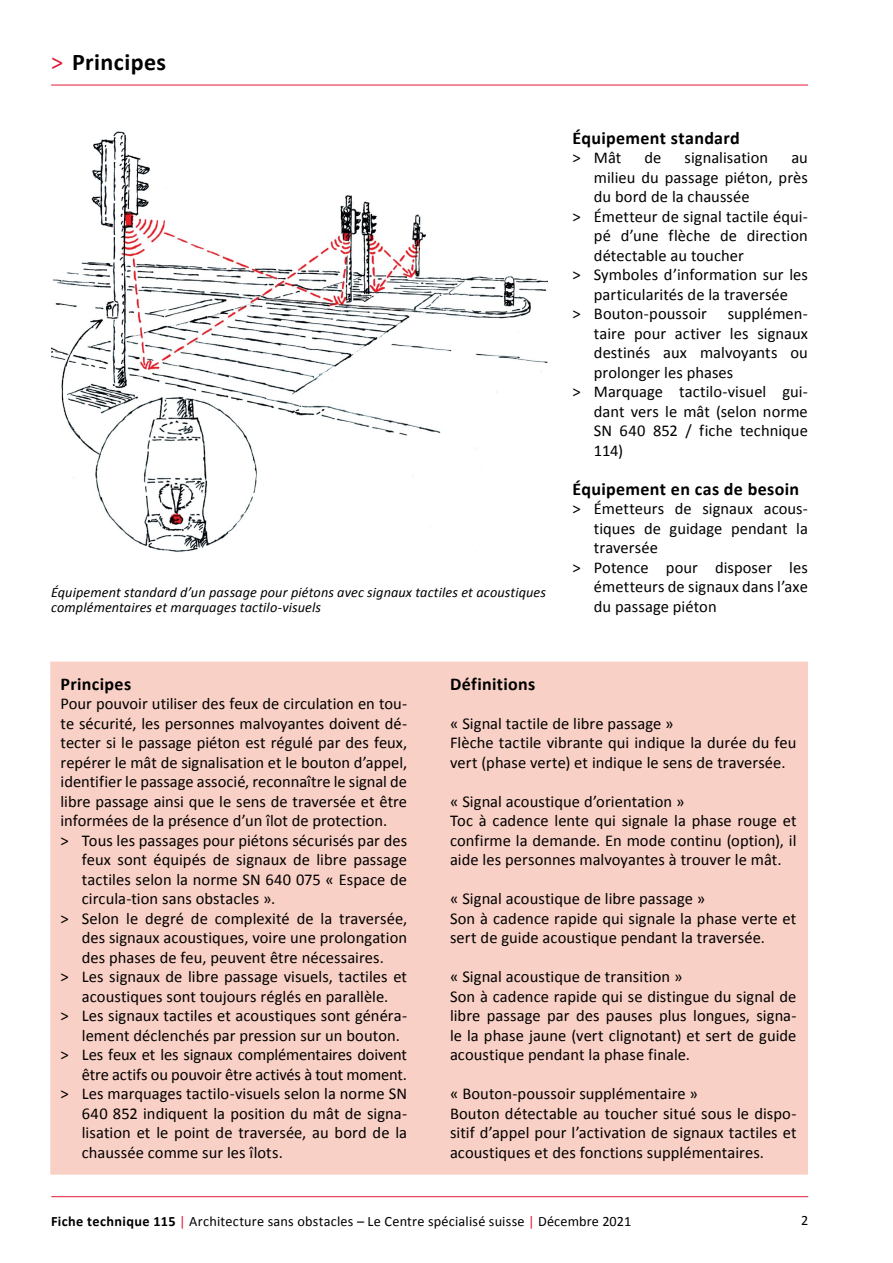
<style>
.page{position:relative;width:893px;height:1263px;background:#fff}
.page>*{position:absolute;margin:0;border:0;box-sizing:border-box;transform-origin:0 0}
.t1{font:700 24px "Calibri";letter-spacing:.015em;color:#000}
._4_Untertitel_12{font:700 18px "Calibri";letter-spacing:.02em;color:#000}
._5_Lauftext_11{font:16.5px/19.5px "Calibri";letter-spacing:.005em;color:#000;text-align:justify}
._7_Bildlegenden_9_5{font:italic 14.25px/15.8px "Calibri";letter-spacing:.01em;color:#000}
._9_Fussnoten_9_5{font:14.25px "Calibri";letter-spacing:.015em;color:#000}
.s1{font-weight:400;color:#e31837}
.s2{font-weight:700}
.s3{color:#e31837}
</style>
<div class="page">
<hr style="left:51px;top:1196px;width:757px;height:1px;background:#e31837">
<hr style="left:51px;top:85px;width:757px;height:1px;background:#e31837">
<div style="left:50px;top:662px;width:758px;height:513px;background:#f9d0c5;border:2px solid #f9d0c5"></div>
<img style="left:51px;top:131px;width:496px;height:421px">
<p class="t1" style="left:51px;top:47px;width:117px"><span class="s1">&gt;</span> Principes</p>
<p class="_7_Bildlegenden_9_5" style="left:51px;top:583px;width:496px">Équipement standard d’un passage pour piétons avec signaux tactiles et acoustiques complémentaires et marquages tactilo-visuels</p>
<p class="_4_Untertitel_12" style="left:573px;top:126px;width:169px">Équipement standard</p>
<p class="_5_Lauftext_11" style="left:573px;top:148px;width:50px">&gt; Mât</p>
<p class="_5_Lauftext_11" style="left:644px;top:148px;width:18px">de</p>
<p class="_5_Lauftext_11" style="left:685px;top:148px;width:85px">signalisation</p>
<p class="_5_Lauftext_11" style="left:594px;top:148px;width:216px;text-indent:197px">au milieu du passage piéton, près du bord de la chaussée</p>
<p class="_5_Lauftext_11" style="left:594px;top:206px;width:216px;text-indent:-21px">&gt; Émetteur de signal tactile équi&shy;pé d’une flèche de direction détectable au toucher</p>
<p class="_5_Lauftext_11" style="left:573px;top:265px;width:237px;text-align:center">&gt; Symboles d’information sur les particularités de la traversée</p>
<p class="_5_Lauftext_11" style="left:573px;top:304px;width:136px">&gt; Bouton-poussoir</p>
<p class="_5_Lauftext_11" style="left:594px;top:304px;width:216px;text-indent:134px">supplémen&shy;taire pour activer les signaux destinés aux malvoyants ou prolonger les phases</p>
<p class="_5_Lauftext_11" style="left:594px;top:382px;width:216px;text-indent:-21px">&gt; Marquage tactilo-visuel gui&shy;dant vers le mât (selon norme SN 640 852 / fiche technique 114)</p>
<p class="_4_Untertitel_12" style="left:573px;top:477px;width:228px">Équipement en cas de besoin</p>
<p class="_5_Lauftext_11" style="left:594px;top:499px;width:216px;text-indent:-21px">&gt; Émetteurs de signaux acous&shy;tiques de guidage pendant la traversée</p>
<p class="_5_Lauftext_11" style="left:594px;top:557px;width:215px;text-indent:-21px">&gt; Potence pour disposer les émetteurs de signaux dans l’axe du passage piéton</p>
<p class="_4_Untertitel_12" style="left:61px;top:672px;width:72px">Principes</p>
<p class="_5_Lauftext_11" style="left:61px;top:694px;width:348px">Pour pouvoir utiliser des feux de circulation en tou&shy;te sécurité, les personnes malvoyantes doivent dé&shy;tecter si le passage piéton est régulé par des feux, repérer le mât de signalisation et le bouton d’appel, identifier le passage associé, reconnaître le signal de libre passage ainsi que le sens de traversée et être informées de la présence d’un îlot de protection.</p>
<p class="_5_Lauftext_11" style="left:82px;top:830px;width:327px;text-indent:-21px">&gt; Tous les passages pour piétons sécurisés par des feux sont équipés de signaux de libre passage tactiles selon la norme SN 640 075 « Espace de circula-tion sans obstacles ».</p>
<p class="_5_Lauftext_11" style="left:82px;top:908px;width:327px;text-indent:-21px">&gt; Selon le degré de complexité de la traversée, des signaux acoustiques, voire une prolongation des phases de feu, peuvent être nécessaires.</p>
<p class="_5_Lauftext_11" style="left:61px;top:967px;width:348px;text-align:center">&gt; Les signaux de libre passage visuels, tactiles et acoustiques sont toujours réglés en parallèle.</p>
<p class="_5_Lauftext_11" style="left:82px;top:1006px;width:327px;text-indent:-21px">&gt; Les signaux tactiles et acoustiques sont généra&shy;lement déclenchés par pression sur un bouton.</p>
<p class="_5_Lauftext_11" style="left:61px;top:1045px;width:348px;text-align:right">&gt; Les feux et les signaux complémentaires doivent être actifs ou pouvoir être activés à tout moment.</p>
<p class="_5_Lauftext_11" style="left:82px;top:1084px;width:327px;text-indent:-21px">&gt; Les marquages tactilo-visuels selon la norme SN 640 852 indiquent la position du mât de signa&shy;lisation et le point de traversée, au bord de la chaussée comme sur les îlots.</p>
<p class="_4_Untertitel_12" style="left:450px;top:672px;width:87px">Définitions</p>
<p class="_5_Lauftext_11" style="left:450px;top:713px;width:225px">« Signal tactile de libre passage »</p>
<p class="_5_Lauftext_11" style="left:450px;top:733px;width:348px">Flèche tactile vibrante qui indique la durée du feu vert (phase verte) et indique le sens de traversée.</p>
<p class="_5_Lauftext_11" style="left:450px;top:791px;width:236px">« Signal acoustique d’orientation »</p>
<p class="_5_Lauftext_11" style="left:450px;top:811px;width:348px">Toc à cadence lente qui signale la phase rouge et confirme la demande. En mode continu (option), il aide les personnes malvoyantes à trouver le mât.</p>
<p class="_5_Lauftext_11" style="left:450px;top:889px;width:257px">« Signal acoustique de libre passage »</p>
<p class="_5_Lauftext_11" style="left:450px;top:908px;width:348px">Son à cadence rapide qui signale la phase verte et sert de guide acoustique pendant la traversée.</p>
<p class="_5_Lauftext_11" style="left:450px;top:967px;width:234px">« Signal acoustique de transition »</p>
<p class="_5_Lauftext_11" style="left:450px;top:986px;width:348px">Son à cadence rapide qui se distingue du signal de libre passage par des pauses plus longues, signa&shy;le la phase jaune (vert clignotant) et sert de guide acoustique pendant la phase finale.</p>
<p class="_5_Lauftext_11" style="left:450px;top:1084px;width:250px">« Bouton-poussoir supplémentaire »</p>
<p class="_5_Lauftext_11" style="left:450px;top:1103px;width:348px">Bouton détectable au toucher situé sous le dispo&shy;sitif d’appel pour l’activation de signaux tactiles et acoustiques et des fonctions supplémentaires.</p>
<p class="_9_Fussnoten_9_5" style="left:51px;top:1212px;width:582px"><span class="s2">Fiche technique 115</span> <span class="s3">|</span> Architecture sans obstacles – Le Centre spécialisé suisse <span class="s3">|</span> Décembre 2021</p>
<p class="_9_Fussnoten_9_5" style="left:801px;top:1211px;width:9px">2</p>
</div>
